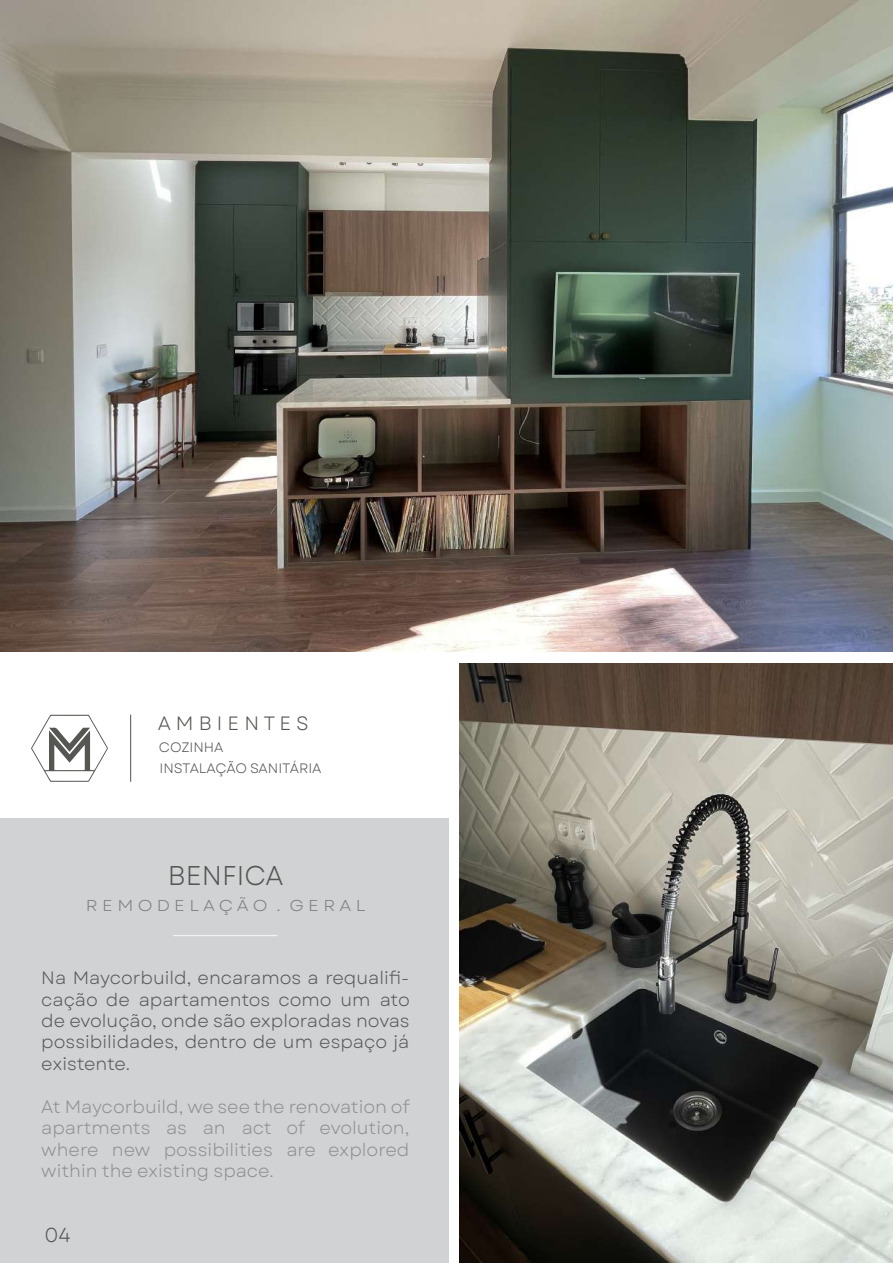
<style>
.page{position:relative;width:893px;height:1263px;background:#fff}
.page>*{position:absolute;margin:0;border:0;box-sizing:border-box;transform-origin:0 0}
.t1{font:27.15px "Garet";color:#565753}
.t2{font:20.25px "Garet";color:#57585a}
.t3{font:19.2px "Garet";color:#565653}
.t4{font:17.85px/21.5px "Garet";color:#57585a;text-align:justify}
.t5{font:17.85px/21.5px "Garet";color:#8e9091;text-align:justify}
.t6{font:15.75px "Garet";color:#7e8182;scale:1.11 1}
.t7{font:13.65px/21px "Garet";color:#565753}
</style>
<div class="page">
<hr style="left:130px;top:715px;width:1px;height:67px;background:#57585a">
<svg style="left:31px;top:715px;width:77px;height:67px"></svg>
<div style="left:0;top:818px;width:449px;height:445px;background:#d1d2d4"></div>
<img style="left:0;top:1px;width:893px;height:651px">
<hr style="left:173px;top:935px;width:104px;height:1px;background:#f2f3f4">
<img style="left:459px;top:807px;width:433px;height:456px">
<svg style="left:459px;top:663px;width:434px;height:144px;background:#867c6e"></svg>
<svg style="left:478px;top:696px;width:93px;height:82px;background:#837b6c"></svg>
<p class="t3" style="left:158px;top:711px;width:152px">A M B I E N T E S</p>
<p class="t7" style="left:159px;top:737px;width:164px">COZINHA<br>INSTALAÇÃO SANITÁRIA</p>
<h1 class="t1" style="left:168px;top:858px;width:117px">BENFICA</h1>
<p class="t6" style="left:86px;top:895px;width:254px">R E M O D E L A Ç Ã O . G E R A L</p>
<p class="t4" style="left:41px;top:968px;width:370px">Na Maycorbuild, encaramos a requalifi&shy;cação de apartamentos como um ato de evolução, onde são exploradas novas possibilidades, dentro de um espaço já existente.</p>
<p class="t5" style="left:41px;top:1096px;width:370px">At Maycorbuild, we see the renovation of apartments as an act of evolution, where new possibilities are explored within the existing space.</p>
<p class="t2" style="left:44px;top:1222px;width:28px">04</p>
</div>
